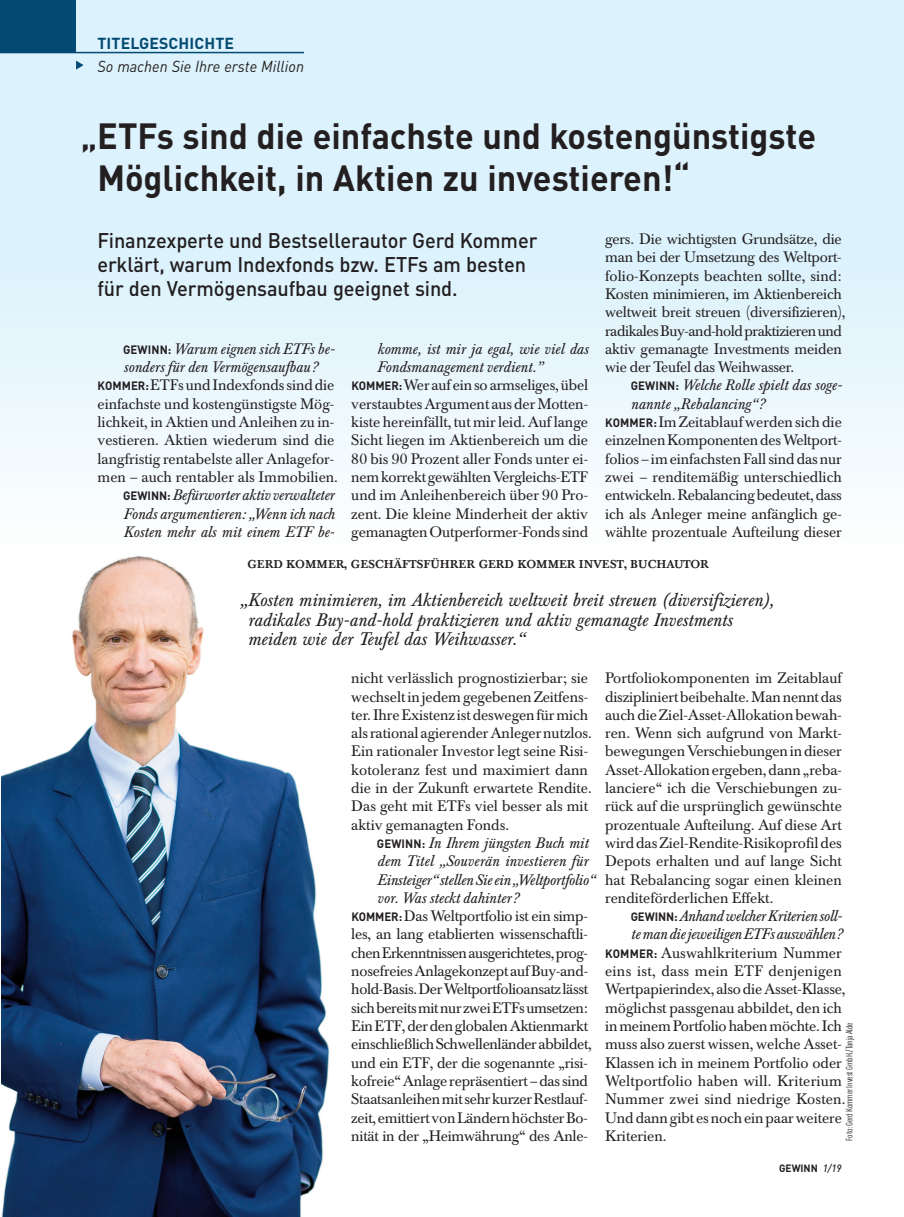
<style>
.page{position:relative;width:904px;height:1217px;background:#fff}
.page>*{position:absolute;margin:0;border:0;box-sizing:border-box;transform-origin:0 0}
.t1{font:700 36px/42px "DINOT";color:#231f20;scale:.95 1}
.t2{font:500 21px/24px "DINOT";letter-spacing:-.005em;color:#231f20;scale:.95 1}
.t3{font:italic 18px/19.5px "Baskerville BE";color:#231f20}
.t4{font:italic 15.75px "DINOT";color:#231f20;scale:.95 1}
.t5{font:700 15.75px "DINOT";letter-spacing:.01em;color:#024a72}
.t6{font:15px/18.3px "Baskerville BE";letter-spacing:-.005em;color:#231f20}
.t7{font:italic 15px "Baskerville BE";color:#231f20}
.t8{font:15px "Baskerville BE";letter-spacing:-.025em;color:#231f20}
.t9{font:italic 15px "Baskerville BE";letter-spacing:-.02em;color:#231f20}
.t10{font:15px "Baskerville BE";letter-spacing:-.03em;color:#231f20}
.t11{font:15px "Baskerville BE";letter-spacing:.015em;color:#231f20}
.t12{font:15px "Baskerville BE";letter-spacing:.02em;color:#231f20}
.t13{font:500 11.25px "Baskerville BE";letter-spacing:.04em;color:#231f20}
.t14{font:700 10.5px "DINOT";color:#231f20;scale:.95 1}
.t15{font:condensed 9px "DINOT";letter-spacing:-.01em;color:#231f20;scale:1.05 1}
.s1{font-family:"DINOT";font-weight:700;font-style:normal;font-size:12px}
.s2{font-family:"DINOT";font-weight:700;font-size:12px}
.s3{font-weight:500;font-style:italic}
</style>
<div class="page">
<div style="left:0;top:0;width:904px;height:271px;background:#dcf2fc"></div>
<div style="left:0;top:267px;width:904px;height:286px;background:linear-gradient(to bottom,#dcf2fc,#fefefe)"></div>
<div style="left:0;top:0;width:76px;height:53px;background:#024a72"></div>
<hr style="left:0;top:52px;width:304px;height:1px;background:#024a72">
<svg style="left:76px;top:61px;width:8px;height:9px"></svg>
<img style="left:1px;top:556px;width:329px;height:660px">
<p class="t5" style="left:97px;top:32px;width:138px">TITELGESCHICHTE</p>
<p class="t4" style="left:97px;top:54px;width:219px">So machen Sie Ihre erste Million</p>
<h1 class="t1" style="left:97px;top:111px;width:758px;text-indent:-16px">„ETFs sind die einfachste und kostengünstigste<br>Möglichkeit, in Aktien zu investieren!“</h1>
<h2 class="t2" style="left:97px;top:227px;width:465px">Finanzexperte und Bestsellerautor Gerd Kommer erklärt, warum Indexfonds bzw. ETFs am besten für den Vermögensaufbau geeignet sind.</h2>
<p class="t7" style="left:123px;top:340px;width:213px"><span class="s1">GEWINN:</span> Warum eignen sich ETFs be-</p>
<p class="t7" style="left:123px;top:359px;width:196px">sonders für den Vermögensaufbau?</p>
<p class="t6" style="left:98px;top:377px;width:238px"><span class="s2">KOMMER:</span> ETFs und Indexfonds sind die</p>
<p class="t6" style="left:98px;top:395px;width:238px">einfachste und kostengünstigste Mög-</p>
<p class="t6" style="left:98px;top:413px;width:238px">lichkeit, in Aktien und Anleihen zu in-</p>
<p class="t6" style="left:98px;top:431px;width:238px">vestieren. Aktien wiederum sind die</p>
<p class="t6" style="left:98px;top:450px;width:238px">langfristig rentabelste aller Anlagefor-</p>
<p class="t6" style="left:98px;top:468px;width:242px">men – auch rentabler als Immobilien.</p>
<p class="t7" style="left:123px;top:487px;width:213px"><span class="s1">GEWINN:</span> Befürworter aktiv verwalteter</p>
<p class="t7" style="left:123px;top:505px;width:213px">Fonds argumentieren: „Wenn ich nach</p>
<p class="t7" style="left:123px;top:523px;width:213px">Kosten mehr als mit einem ETF be-</p>
<p class="t7" style="left:377px;top:340px;width:213px">komme, ist mir ja egal, wie viel das</p>
<p class="t7" style="left:377px;top:359px;width:167px">Fondsmanagement verdient.”</p>
<p class="t6" style="left:351px;top:377px;width:238px"><span class="s2">KOMMER:</span> Wer auf ein so armseliges, übel</p>
<p class="t6" style="left:351px;top:395px;width:238px">verstaubtes Argument aus der Motten-</p>
<p class="t6" style="left:351px;top:413px;width:238px">kiste hereinfällt, tut mir leid. Auf lange</p>
<p class="t6" style="left:351px;top:431px;width:238px">Sicht liegen im Aktienbereich um die</p>
<p class="t6" style="left:351px;top:450px;width:238px">80 bis 90 Prozent aller Fonds unter ei-</p>
<p class="t6" style="left:351px;top:468px;width:238px">nem korrekt gewählten Vergleichs-ETF</p>
<p class="t6" style="left:351px;top:486px;width:238px">und im Anleihenbereich über 90 Pro-</p>
<p class="t6" style="left:351px;top:505px;width:238px">zent. Die kleine Minderheit der aktiv</p>
<p class="t6" style="left:351px;top:523px;width:238px">gemanagten Outperformer-Fonds sind</p>
<p class="t6" style="left:605px;top:230px;width:242px">gers. Die wichtigsten Grundsätze, die man bei der Umsetzung des Weltport&shy;folio-Konzepts beachten sollte, sind:<br>Kos ten minimieren, im Aktienbereich weltweit breit streuen (diversifizieren), radikales Buy-and-hold praktizieren und aktiv gemanagte Investments meiden wie der Teufel das Weihwasser.</p>
<p class="t7" style="left:630px;top:377px;width:213px"><span class="s1">GEWINN:</span> Welche Rolle spielt das soge-</p>
<p class="t7" style="left:630px;top:395px;width:135px">nannte „Rebalancing“?</p>
<p class="t6" style="left:605px;top:413px;width:238px"><span class="s2">KOMMER:</span> Im Zeitablauf werden sich die</p>
<p class="t6" style="left:605px;top:431px;width:238px">einzelnen Komponenten des Weltport-</p>
<p class="t6" style="left:605px;top:450px;width:238px">folios – im einfachsten Fall sind das nur</p>
<p class="t6" style="left:605px;top:468px;width:238px">zwei – renditemäßig unterschiedlich</p>
<p class="t6" style="left:605px;top:486px;width:238px">entwickeln. Rebalancing bedeutet, dass</p>
<p class="t6" style="left:605px;top:505px;width:238px">ich als Anleger meine anfänglich ge-</p>
<p class="t6" style="left:605px;top:523px;width:238px">wählte prozentuale Aufteilung dieser</p>
<p class="t13" style="left:247px;top:558px;width:463px">GERD KOMMER, GESCHÄFTSFÜHRER GERD KOMMER INVEST, BUCHAUTOR</p>
<p class="t3" style="left:247px;top:591px;width:527px;text-indent:-8px">„Kosten minimieren, im Aktienbereich weltweit breit streuen (diversifizieren), radikales Buy-and-hold praktizieren und aktiv gemanagte Investments meiden wie der Teufel das Weihwasser.“</p>
<p class="t6" style="left:351px;top:669px;width:242px">nicht verlässlich prognostizierbar; sie wechselt in jedem gegebenen Zeitfens - ter. Ihre Existenz ist deswegen für mich als rational agierender Anleger nutzlos.<br>Ein rationaler Investor legt seine Risi&shy;kotoleranz fest und maximiert dann die in der Zukunft erwartete Rendite.<br>Das geht mit ETFs viel besser als mit aktiv gemanagten Fonds.</p>
<p class="t7" style="left:377px;top:834px;width:213px"><span class="s1">GEWINN:</span> In Ihrem jüngsten Buch mit</p>
<p class="t7" style="left:377px;top:853px;width:213px">dem Titel „Souverän investieren für</p>
<p class="t7" style="left:377px;top:871px;width:219px">Einsteiger“ stellen Sie ein „Weltportfolio“</p>
<p class="t7" style="left:377px;top:889px;width:143px">vor. Was steckt dahinter?</p>
<p class="t6" style="left:351px;top:907px;width:238px"><span class="s2">KOMMER:</span> Das Weltportfolio ist ein simp -</p>
<p class="t6" style="left:351px;top:926px;width:238px">les, an lang etablierten wissenschaftli-</p>
<p class="t10" style="left:351px;top:944px;width:238px">chen Erkenntnissen ausgerichtetes, prog -</p>
<p class="t6" style="left:351px;top:962px;width:238px">nosefreies Anlagekonzept auf Buy-and-</p>
<p class="t8" style="left:351px;top:980px;width:238px">hold-Basis. Der Weltportfolioansatz lässt</p>
<p class="t8" style="left:351px;top:999px;width:238px">sich bereits mit nur zwei ETFs umsetzen:</p>
<p class="t6" style="left:351px;top:1017px;width:238px">Ein ETF, der den globalen Aktienmarkt</p>
<p class="t6" style="left:351px;top:1035px;width:242px">einschließlich Schwellenländer abbildet,</p>
<p class="t6" style="left:351px;top:1054px;width:238px">und ein ETF, der die sogenannte „risi-</p>
<p class="t6" style="left:351px;top:1072px;width:238px">kofreie“ Anlage repräsentiert – das sind</p>
<p class="t6" style="left:351px;top:1090px;width:238px">Staatsanleihen mit sehr kurzer Restlauf-</p>
<p class="t6" style="left:351px;top:1109px;width:238px">zeit, emittiert von Ländern höchster Bo-</p>
<p class="t6" style="left:351px;top:1127px;width:238px">nität in der „Heimwährung“ des Anle-</p>
<p class="t6" style="left:605px;top:669px;width:238px;text-align:justify">Portfoliokomponenten im Zeitablauf diszipliniert beibehalte. Man nennt das auch die Ziel-Asset-Allokation bewah&shy;ren. Wenn sich aufgrund von Markt&shy;bewegungen Verschiebungen in dieser Asset-Allokation ergeben, dann „reba&shy;lanciere“ ich die Verschiebungen zu&shy;rück auf die ursprünglich gewünschte prozentuale Aufteilung. Auf diese Art wird das Ziel-Rendite-Risikoprofil des Depots erhalten und auf lange Sicht hat Rebalancing sogar einen kleinen renditeförderlichen Effekt.</p>
<p class="t9" style="left:630px;top:908px;width:213px"><span class="s1">GEWINN:</span> Anhand welcher Kriterien soll-</p>
<p class="t9" style="left:630px;top:926px;width:213px">te man die jeweiligen ETFs auswählen?</p>
<p class="t6" style="left:605px;top:944px;width:238px"><span class="s2">KOMMER:</span> Auswahlkriterium Nummer</p>
<p class="t12" style="left:605px;top:962px;width:238px">eins ist, dass mein ETF denjenigen</p>
<p class="t6" style="left:605px;top:980px;width:242px">Wertpapierindex, also die Asset-Klasse,</p>
<p class="t6" style="left:605px;top:999px;width:238px">möglichst passgenau abbildet, den ich</p>
<p class="t6" style="left:605px;top:1017px;width:238px">in meinem Portfolio haben möchte. Ich</p>
<p class="t6" style="left:605px;top:1035px;width:238px">muss also zuerst wissen, welche Asset-</p>
<p class="t6" style="left:605px;top:1054px;width:238px">Klassen ich in meinem Portfolio oder</p>
<p class="t11" style="left:605px;top:1072px;width:238px">Weltportfolio haben will. Kriterium</p>
<p class="t6" style="left:605px;top:1090px;width:242px">Nummer zwei sind niedrige Kos ten.</p>
<p class="t6" style="left:605px;top:1109px;width:238px">Und dann gibt es noch ein paar weitere</p>
<p class="t6" style="left:605px;top:1127px;width:63px">Kriterien.</p>
<p class="t15" style="left:843px;top:1141px;width:114px;rotate:-90deg">Foto: Gerd Kommer Invest GmbH./Tanja Alde</p>
<p class="t14" style="left:779px;top:1159px;width:67px">GEWINN <span class="s3">1/19</span></p>
</div>
